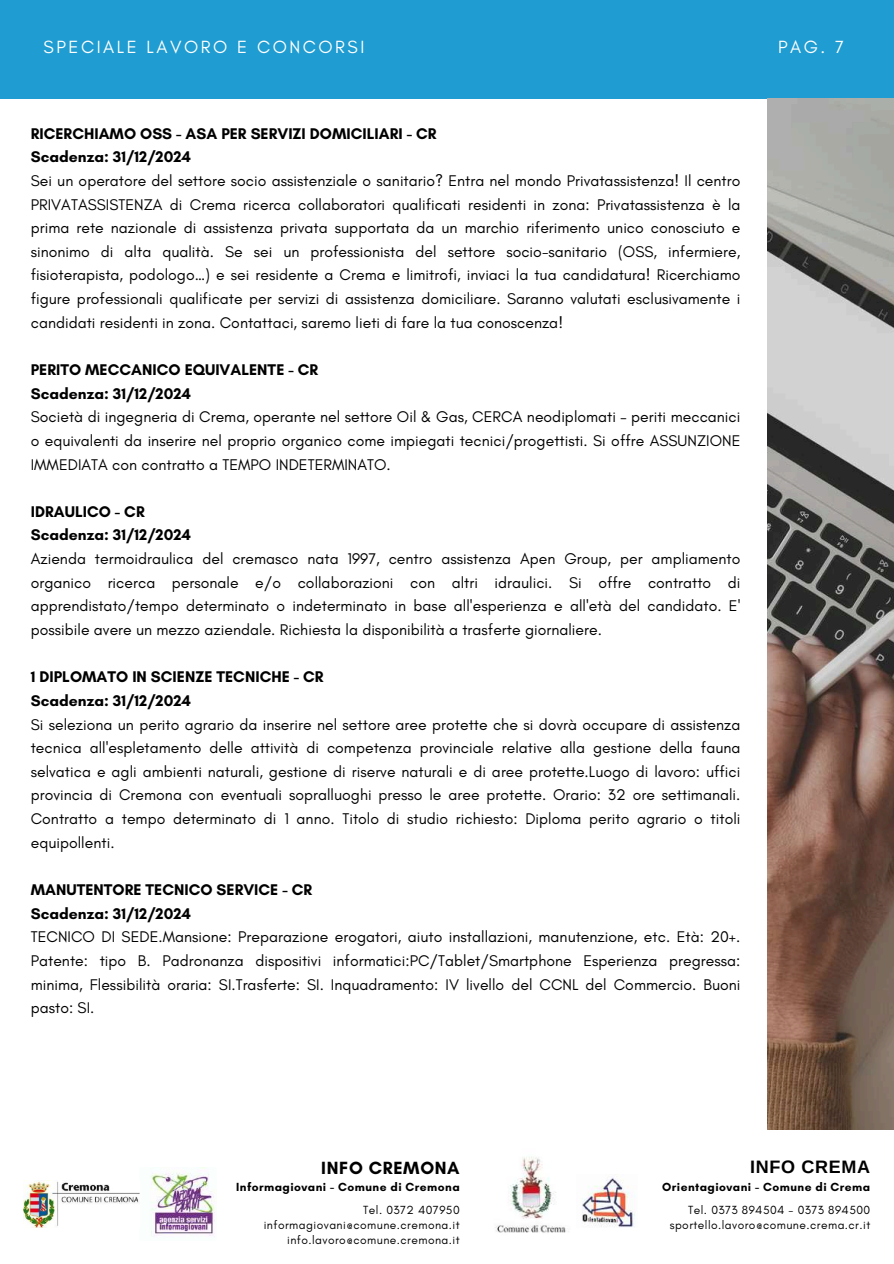
<style>
.page{position:relative;width:894px;height:1264px;background:#fff}
.page>*{position:absolute;margin:0;border:0;box-sizing:border-box;transform-origin:0 0}
.t1{font:18px "Glacial Indifference";letter-spacing:.14em;color:#fff}
.t2{font:700 18px "Glacial Indifference";letter-spacing:.035em;color:#000}
.t3{font:700 18px "Arimo";letter-spacing:.035em;color:#000}
.t4{font:15.75px/23.7px "Glacial Indifference";color:#000;text-align:justify}
.t5{font:700 15.75px/23.7px "Glacial Indifference";color:#000}
.t6{font:12px/15px "Glacial Indifference";letter-spacing:.035em;color:#000;text-align:right}
.t7{font:700 12px "Glacial Indifference";letter-spacing:.035em;color:#000}
</style>
<div class="page">
<div style="left:0;top:0;width:893px;height:98px;background:#1f9cd1"></div>
<img style="left:767px;top:98px;width:126px;height:1031px">
<img style="left:495px;top:1157px;width:71px;height:76px">
<img style="left:139px;top:1167px;width:76px;height:69px">
<img style="left:23px;top:1180px;width:116px;height:46px">
<img style="left:582px;top:1174px;width:53px;height:52px">
<p class="t1" style="left:44px;top:36px;width:322px">SPECIALE LAVORO E CONCORSI</p>
<p class="t1" style="left:777px;top:36px;width:68px">PAG. 7</p>
<p class="t5" style="left:31px;top:121px;width:407px">RICERCHIAMO OSS - ASA PER SERVIZI DOMICILIARI - CR<br>Scadenza: 31/12/2024</p>
<p class="t4" style="left:31px;top:168px;width:711px">Sei un operatore del settore socio assistenziale o sanitario? Entra nel mondo Privatassistenza! Il centro PRIVATASSISTENZA di Crema ricerca collaboratori qualificati residenti in zona: Privatassistenza è la prima rete nazionale di assistenza privata supportata da un marchio riferimento unico conosciuto e sinonimo di alta qualità. Se sei un professionista del settore socio-sanitario (OSS, infermiere, fisioterapista, podologo…) e sei residente a Crema e limitrofi, inviaci la tua candidatura! Ricerchiamo figure professionali qualificate per servizi di assistenza domiciliare. Saranno valutati esclusivamente i candidati residenti in zona. Contattaci, saremo lieti di fare la tua conoscenza!</p>
<p class="t5" style="left:31px;top:357px;width:289px">PERITO MECCANICO EQUIVALENTE - CR<br>Scadenza: 31/12/2024</p>
<p class="t4" style="left:31px;top:405px;width:711px">Società di ingegneria di Crema, operante nel settore Oil &amp; Gas, CERCA neodiplomati – periti meccanici o equivalenti da inserire nel proprio organico come impiegati tecnici/progettisti. Si offre ASSUNZIONE IMMEDIATA con contratto a TEMPO INDETERMINATO.</p>
<p class="t5" style="left:31px;top:499px;width:162px">IDRAULICO - CR<br>Scadenza: 31/12/2024</p>
<p class="t4" style="left:31px;top:546px;width:711px">Azienda termoidraulica del cremasco nata 1997, centro assistenza Apen Group, per ampliamento organico ricerca personale e/o collaborazioni con altri idraulici. Si offre contratto di apprendistato/tempo determinato o indeterminato in base all'esperienza e all'età del candidato. E' possibile avere un mezzo aziendale. Richiesta la disponibilità a trasferte giornaliere.</p>
<p class="t5" style="left:31px;top:665px;width:294px">1 DIPLOMATO IN SCIENZE TECNICHE - CR<br>Scadenza: 31/12/2024</p>
<p class="t4" style="left:31px;top:712px;width:711px">Si seleziona un perito agrario da inserire nel settore aree protette che si dovrà occupare di assistenza tecnica all'espletamento delle attività di competenza provinciale relative alla gestione della fauna selvatica e agli ambienti naturali, gestione di riserve naturali e di aree protette.Luogo di lavoro: uffici provincia di Cremona con eventuali sopralluoghi presso le aree protette. Orario: 32 ore settimanali.<br>Contratto a tempo determinato di 1 anno. Titolo di studio richiesto: Diploma perito agrario o titoli equipollenti.</p>
<p class="t5" style="left:31px;top:877px;width:283px">MANUTENTORE TECNICO SERVICE - CR<br>Scadenza: 31/12/2024</p>
<p class="t4" style="left:31px;top:924px;width:711px">TECNICO DI SEDE.Mansione: Preparazione erogatori, aiuto installazioni, manutenzione, etc. Età: 20+.<br>Patente: tipo B. Padronanza dispositivi informatici:PC/Tablet/Smartphone Esperienza pregressa: minima, Flessibilità oraria: SI.Trasferte: SI. Inquadramento: IV livello del CCNL del Commercio. Buoni pasto: SI.</p>
<p class="t2" style="left:321px;top:1156px;width:140px">INFO CREMONA</p>
<p class="t3" style="left:750px;top:1156px;width:121px">INFO CREMA</p>
<p class="t7" style="left:236px;top:1179px;width:225px">Informagiovani - Comune di Cremona</p>
<p class="t7" style="left:662px;top:1179px;width:209px">Orientagiovani - Comune di Crema</p>
<p class="t6" style="left:264px;top:1202px;width:197px">Tel. 0372 407950 informagiovani@comune.cremona.it info.lavoro@comune.cremona.it</p>
<p class="t6" style="left:669px;top:1202px;width:202px">Tel. 0373 894504 - 0373 894500 sportello.lavoro@comune.crema.cr.it</p>
</div>
